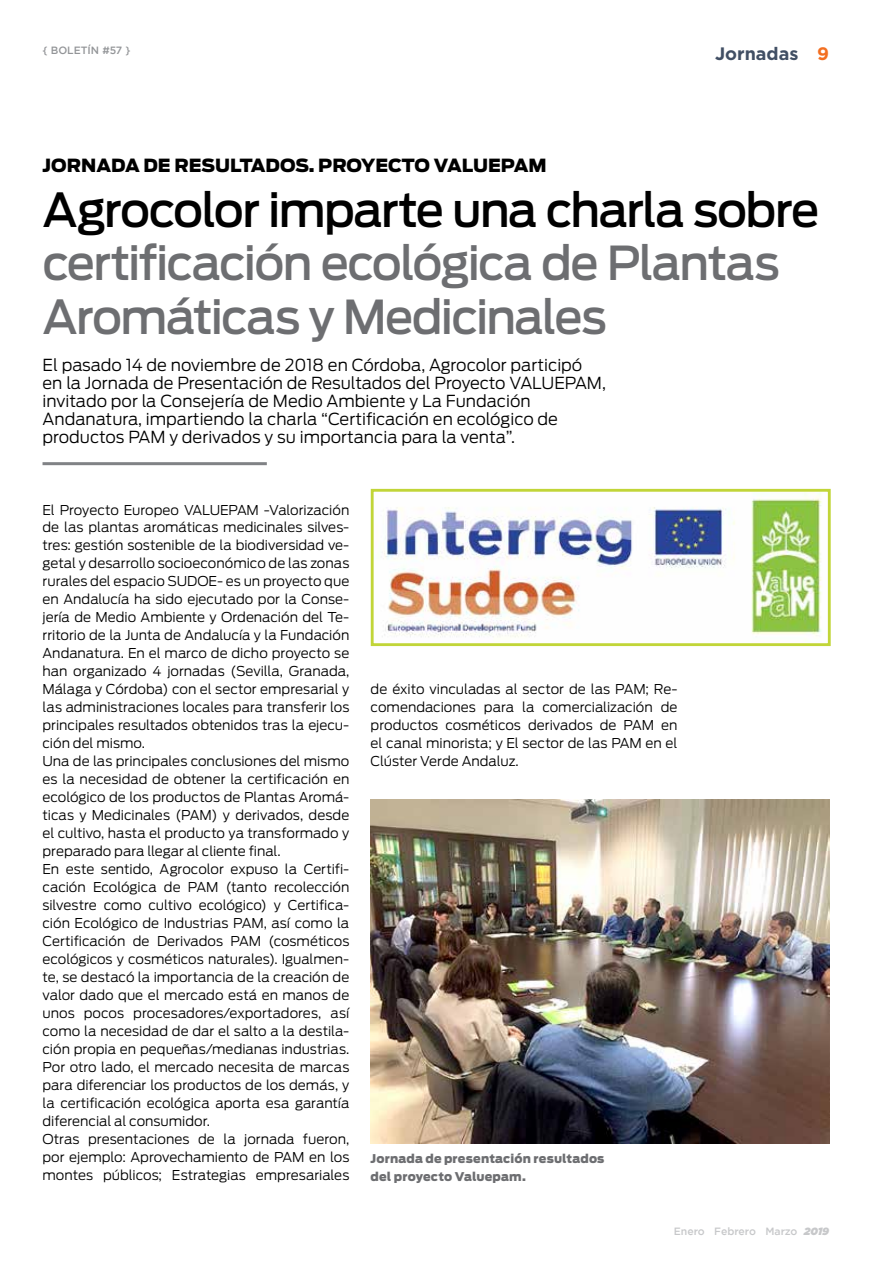
<style>
.page{position:relative;width:893px;height:1263px;background:#fff}
.page>*{position:absolute;margin:0;border:0;box-sizing:border-box;transform-origin:0 0}
.t1{font:500 46.5px/54px "Antenna";letter-spacing:-.04em;color:#6d6e71}
.t2{font:500 46.5px "Antenna";letter-spacing:-.035em;color:#000}
.t3{font:900 18px "Antenna";color:#000}
.t4{font:700 18px "Gotham";color:#414f64}
.t5{font:700 18px "Gotham";color:#f36f21}
.t6{font:300 16.5px/18px "Antenna";color:#000}
.t7{font:300 13.5px/18px "Antenna";letter-spacing:-.005em;color:#000}
.t8{font:900 12px/18px "Antenna";letter-spacing:.015em;color:#6d6e71}
.t9{font:500 10.5px "Gotham";color:#c7c8ca}
.t10{font:500 10.5px "Gotham";color:#939598}
.s1{font-weight:900;font-style:italic}
</style>
<div class="page">
<hr style="left:43px;top:462px;width:224px;height:3px;background:#808285">
<img style="left:382px;top:493px;width:440px;height:145px">
<div style="left:371px;top:489px;width:460px;height:157px;border:3px solid #c1d538"></div>
<img style="left:371px;top:800px;width:458px;height:344px">
<p class="t10" style="left:43px;top:44px;width:90px">{ BOLETÍN #57 }</p>
<h2 class="t5" style="left:817px;top:43px;width:13px">9</h2>
<h2 class="t4" style="left:715px;top:43px;width:85px">Jornadas</h2>
<h2 class="t3" style="left:43px;top:155px;width:506px">JORNADA DE RESULTADOS. PROYECTO VALUEPAM</h2>
<h1 class="t2" style="left:43px;top:182px;width:778px">Agrocolor imparte una charla sobre</h1>
<h1 class="t1" style="left:43px;top:237px;width:739px">certificación ecológica de Plantas<br>Aromáticas y Medicinales</h1>
<p class="t6" style="left:43px;top:356px;width:565px">El pasado 14 de noviembre de 2018 en Córdoba, Agrocolor participó en la Jornada de Presentación de Resultados del Proyecto VALUEPAM, invitado por la Consejería de Medio Ambiente y La Fundación Andanatura, impartiendo la charla “Certificación en ecológico de productos PAM y derivados y su importancia para la venta”.</p>
<p class="t7" style="left:43px;top:501px;width:308px">El Proyecto Europeo VALUEPAM -Valorización de las plantas aromáticas medicinales silves&shy;tres: gestión sostenible de la biodiversidad ve&shy;getal y desarrollo socioeconómico de las zonas rurales del espacio SUDOE- es un proyecto que en Andalucía ha sido ejecutado por la Conse&shy;jería de Medio Ambiente y Ordenación del Te&shy;rritorio de la Junta de Andalucía y la Fundación Andanatura. En el marco de dicho proyecto se han organizado 4 jornadas (Sevilla, Granada, Málaga y Córdoba) con el sector empresarial y las administraciones locales para transferir los principales resultados obtenidos tras la ejecu&shy;ción del mismo.<br>Una de las principales conclusiones del mismo es la necesidad de obtener la certificación en ecológico de los productos de Plantas Aromá&shy;ticas y Medicinales (PAM) y derivados, desde el cultivo, hasta el producto ya transformado y preparado para llegar al cliente final.<br>En este sentido, Agrocolor expuso la Certifi&shy;cación Ecológica de PAM (tanto recolección silvestre como cultivo ecológico) y Certifica&shy;ción Ecológico de Industrias PAM, así como la Certificación de Derivados PAM (cosméticos ecológicos y cosméticos naturales). Igualmen&shy;te, se destacó la importancia de la creación de valor dado que el mercado está en manos de unos pocos procesadores/exportadores, así como la necesidad de dar el salto a la destila&shy;ción propia en pequeñas/medianas industrias.<br>Por otro lado, el mercado necesita de marcas para diferenciar los productos de los demás, y la certificación ecológica aporta esa garantía diferencial al consumidor.<br>Otras presentaciones de la jornada fueron, por ejemplo: Aprovechamiento de PAM en los montes públicos; Estrategias empresariales</p>
<p class="t7" style="left:371px;top:681px;width:308px;text-align:justify">de éxito vinculadas al sector de las PAM; Re&shy;comendaciones para la comercialización de productos cosméticos derivados de PAM en el canal minorista; y El sector de las PAM en el Clúster Verde Andaluz.</p>
<p class="t8" style="left:371px;top:1149px;width:235px">Jornada de presentación resultados del proyecto Valuepam.</p>
<p class="t9" style="left:674px;top:1225px;width:157px">Enero Febrero Marzo <span class="s1">2019</span></p>
</div>
